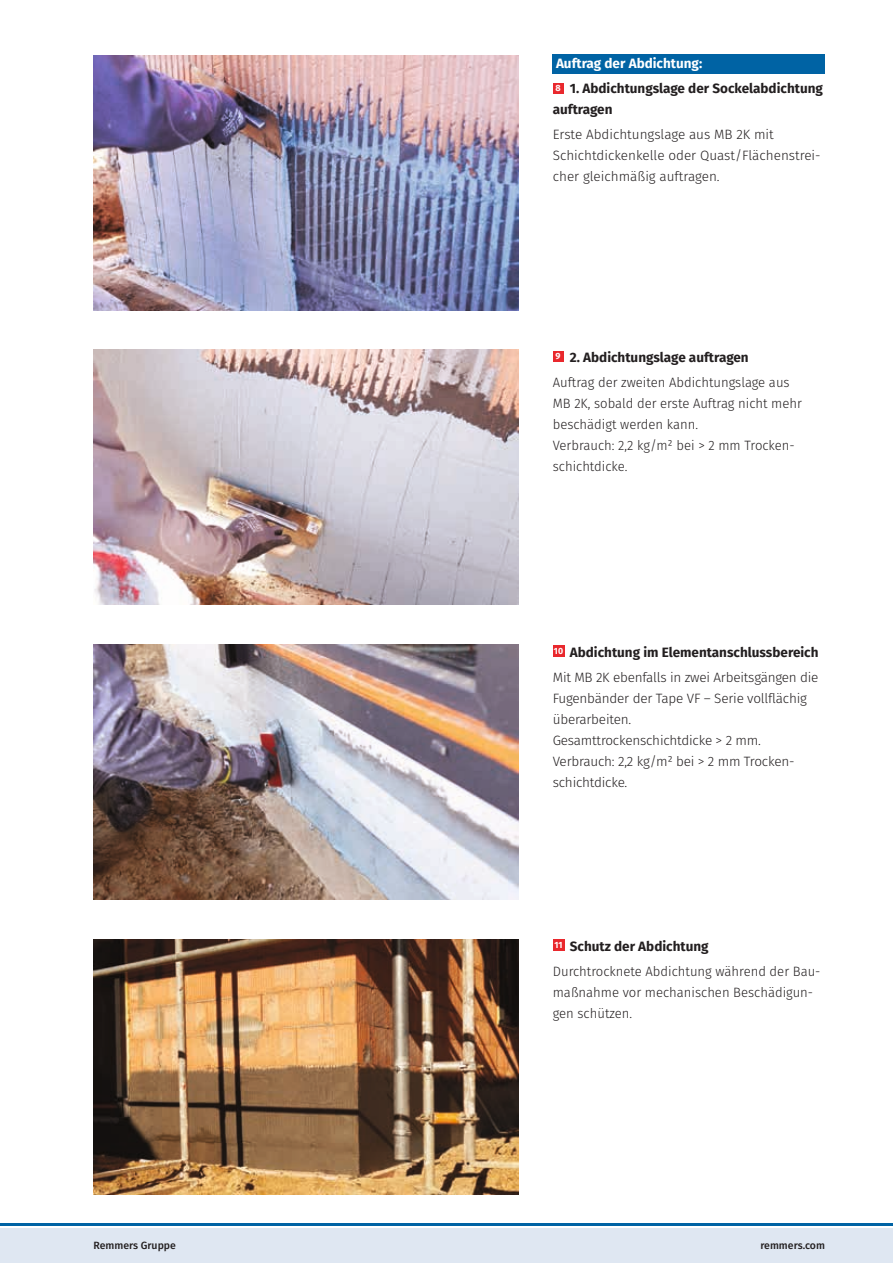
<style>
.page{position:relative;width:893px;height:1263px;background:#fff}
.page>*{position:absolute;margin:0;border:0;box-sizing:border-box;transform-origin:0 0}
.t1{font:300 13.5px/21px "Fira Sans";color:#231f20}
.t2{font:700 13.5px/21px "Fira Sans";color:#231f20}
.t3{font:700 13.5px "Fira Sans";color:#fff}
.t4{font:500 10.5px "Fira Sans";color:#231f20}
.t5{font:700 9px "Fira Sans";color:#fff}
</style>
<div class="page">
<hr style="left:0;top:1223px;width:893px;height:3px;background:#0063a4">
<div style="left:0;top:1228px;width:893px;height:35px;background:#dfe7f2"></div>
<img style="left:94px;top:939px;width:425px;height:255px">
<img style="left:94px;top:55px;width:425px;height:255px">
<img style="left:94px;top:350px;width:425px;height:255px">
<img style="left:94px;top:644px;width:425px;height:255px">
<div style="left:553px;top:54px;width:272px;height:19px;background:#0063a4"></div>
<div style="left:553px;top:83px;width:10px;height:10px;background:#e9282d"></div>
<div style="left:553px;top:351px;width:10px;height:10px;background:#e9282d"></div>
<div style="left:553px;top:645px;width:11px;height:12px;background:#e9282d"></div>
<div style="left:553px;top:940px;width:11px;height:11px;background:#e9282d"></div>
<p class="t3" style="left:556px;top:52px;width:148px">Auftrag der Abdichtung:</p>
<p class="t2" style="left:553px;top:77px;width:272px;text-indent:17px">1. Abdichtungslage der Sockelabdichtung auftragen</p>
<p class="t1" style="left:553px;top:124px;width:269px">Erste Abdichtungslage aus MB 2K mit<br>Schichtdickenkelle oder Quast/Flächenstrei&shy;cher gleichmäßig auftragen.</p>
<p class="t5" style="left:555px;top:80px;width:7px">8</p>
<p class="t2" style="left:570px;top:346px;width:180px">2. Abdichtungslage auftragen</p>
<p class="t1" style="left:553px;top:372px;width:251px">Auftrag der zweiten Abdichtungslage aus<br>MB 2K, sobald der erste Auftrag nicht mehr beschädigt werden kann.<br>Verbrauch: 2,2 kg/m² bei &gt; 2 mm Trocken&shy;schichtdicke.</p>
<p class="t5" style="left:555px;top:348px;width:7px">9</p>
<p class="t2" style="left:570px;top:640px;width:250px">Abdichtung im Elementanschlussbereich</p>
<p class="t1" style="left:553px;top:666px;width:267px">Mit MB 2K ebenfalls in zwei Arbeitsgängen die<br>Fugenbänder der Tape VF – Serie vollflächig überarbeiten.<br>Gesamttrockenschichtdicke &gt; 2 mm.<br>Verbrauch: 2,2 kg/m² bei &gt; 2 mm Trocken&shy;schichtdicke.</p>
<p class="t5" style="left:554px;top:643px;width:11px">10</p>
<p class="t2" style="left:570px;top:935px;width:140px">Schutz der Abdichtung</p>
<p class="t1" style="left:553px;top:961px;width:269px">Durchtrocknete Abdichtung während der Bau&shy;maßnahme vor mechanischen Beschädigun&shy;gen schützen.</p>
<p class="t5" style="left:555px;top:937px;width:9px">11</p>
<p class="t4" style="left:94px;top:1237px;width:84px">Remmers Gruppe</p>
<p class="t4" style="left:760px;top:1237px;width:66px">remmers.com</p>
</div>
